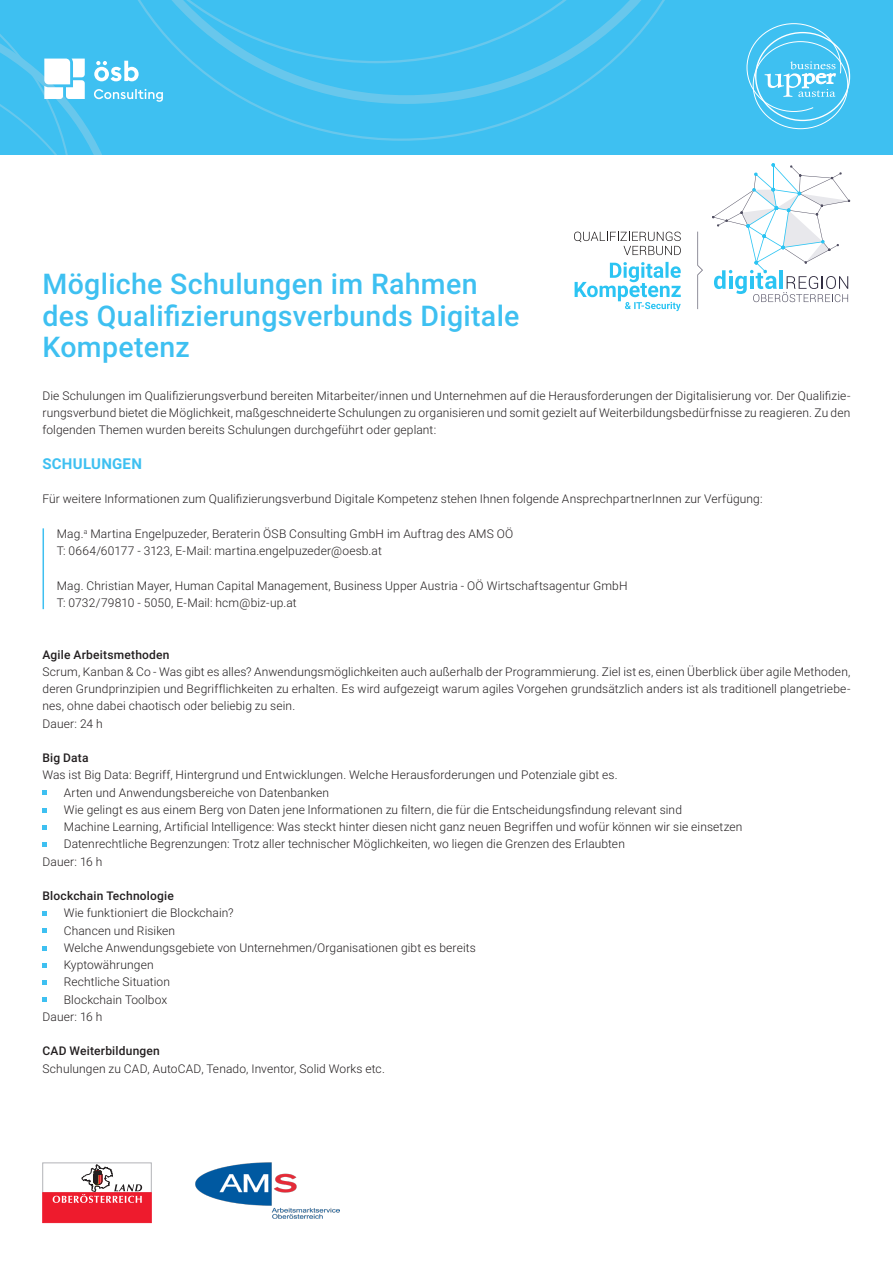
<style>
.page{position:relative;width:893px;height:1263px;background:#fff}
.page>*{position:absolute;margin:0;border:0;box-sizing:border-box;transform-origin:0 0}
.Titel-Überschrift{font:500 28.5px/31.5px "Roboto";letter-spacing:.01em;color:#3ec0f1}
.Standard_Success_Sto{font:700 15px "Roboto";letter-spacing:.015em;color:#3ec0f1}
.Standard_Success_Sto-2{font:300 12px/17.2px "Roboto";letter-spacing:.01em;color:#231f20;text-align:justify}
.Standard_Success_Sto-3{font:500 12px "Roboto";letter-spacing:.015em;color:#231f20}
</style>
<div class="page">
<div style="left:0;top:0;width:893px;height:154px;background:#3ec0f1"></div>
<img style="left:195px;top:1163px;width:145px;height:55px">
<svg style="left:746px;top:23px;width:95px;height:89px"></svg>
<div style="left:43px;top:1163px;width:108px;height:30px;background:#fff;border:1px solid #b2b3b7"></div>
<div style="left:43px;top:1192px;width:108px;height:31px;background:#ee1b2d"></div>
<svg style="left:53px;top:1164px;width:89px;height:39px"></svg>
<svg style="left:43px;top:791px;width:4px;height:4px"></svg>
<svg style="left:43px;top:808px;width:4px;height:4px"></svg>
<svg style="left:43px;top:825px;width:4px;height:5px"></svg>
<svg style="left:43px;top:842px;width:4px;height:5px"></svg>
<svg style="left:43px;top:911px;width:4px;height:5px"></svg>
<svg style="left:43px;top:929px;width:4px;height:4px"></svg>
<svg style="left:43px;top:946px;width:4px;height:4px"></svg>
<svg style="left:43px;top:963px;width:4px;height:5px"></svg>
<svg style="left:43px;top:980px;width:4px;height:5px"></svg>
<svg style="left:43px;top:998px;width:4px;height:4px"></svg>
<hr style="left:43px;top:528px;width:1px;height:81px;background:#3ec0f1">
<svg style="left:712px;top:163px;width:138px;height:139px"></svg>
<svg style="left:697px;top:232px;width:6px;height:77px"></svg>
<svg style="left:574px;top:232px;width:107px;height:23px"></svg>
<svg style="left:575px;top:262px;width:106px;height:49px"></svg>
<svg style="left:0;top:0;width:665px;height:154px"></svg>
<p class="Titel-Überschrift" style="left:43px;top:267px;width:479px">Mögliche Schulungen im Rahmen des Qualifizierungsverbunds Digitale<br>Kompetenz</p>
<p class="Standard_Success_Sto-2" style="left:43px;top:386px;width:809px">Die Schulungen im Qualifizierungsverbund bereiten Mitarbeiter/innen und Unternehmen auf die Herausforderungen der Digitalisierung vor. Der Qualifizie&shy;rungsverbund bietet die Möglichkeit, maßgeschneiderte Schulungen zu organisieren und somit gezielt auf Weiterbildungsbedürfnisse zu reagieren. Zu den folgenden Themen wurden bereits Schulungen durchgeführt oder geplant:</p>
<p class="Standard_Success_Sto" style="left:43px;top:453px;width:101px">SCHULUNGEN</p>
<p class="Standard_Success_Sto-2" style="left:43px;top:490px;width:721px">Für weitere Informationen zum Qualifizierungsverbund Digitale Kompetenz stehen Ihnen folgende AnsprechpartnerInnen zur Verfügung:</p>
<p class="Standard_Success_Sto-2" style="left:57px;top:524px;width:458px">Mag.<sup>a</sup> Martina Engelpuzeder, Beraterin ÖSB Consulting GmbH im Auftrag des AMS OÖ</p>
<p class="Standard_Success_Sto-2" style="left:57px;top:542px;width:327px">T: 0664/60177 - 3123, E-Mail: martina.engelpuzeder@oesb.at</p>
<p class="Standard_Success_Sto-2" style="left:57px;top:576px;width:572px">Mag. Christian Mayer, Human Capital Management, Business Upper Austria - OÖ Wirtschaftsagentur GmbH</p>
<p class="Standard_Success_Sto-2" style="left:57px;top:593px;width:241px">T: 0732/79810 - 5050, E-Mail: hcm@biz-up.at</p>
<p class="Standard_Success_Sto-3" style="left:43px;top:646px;width:129px">Agile Arbeitsmethoden</p>
<p class="Standard_Success_Sto-2" style="left:43px;top:662px;width:809px">Scrum, Kanban &amp; Co - Was gibt es alles? Anwendungsmöglichkeiten auch außerhalb der Programmierung. Ziel ist es, einen Überblick über agile Methoden, deren Grundprinzipien und Begrifflichkeiten zu erhalten. Es wird aufgezeigt warum agiles Vorgehen grundsätzlich anders ist als traditionell plangetriebe&shy;nes, ohne dabei chaotisch oder beliebig zu sein.</p>
<p class="Standard_Success_Sto-2" style="left:43px;top:714px;width:62px">Dauer: 24 h</p>
<p class="Standard_Success_Sto-3" style="left:43px;top:749px;width:48px">Big Data</p>
<p class="Standard_Success_Sto-2" style="left:43px;top:766px;width:577px">Was ist Big Data: Begriff, Hintergrund und Entwicklungen. Welche Herausforderungen und Potenziale gibt es.</p>
<p class="Standard_Success_Sto-2" style="left:64px;top:783px;width:267px">Arten und Anwendungsbereiche von Datenbanken</p>
<p class="Standard_Success_Sto-2" style="left:64px;top:800px;width:620px">Wie gelingt es aus einem Berg von Daten jene lnformationen zu filtern, die für die Entscheidungsfindung relevant sind</p>
<p class="Standard_Success_Sto-2" style="left:64px;top:818px;width:680px">Machine Learning, Artificial lntelligence: Was steckt hinter diesen nicht ganz neuen Begriffen und wofür können wir sie einsetzen</p>
<p class="Standard_Success_Sto-2" style="left:64px;top:835px;width:563px">Datenrechtliche Begrenzungen: Trotz aller technischer Möglichkeiten, wo liegen die Grenzen des Erlaubten</p>
<p class="Standard_Success_Sto-2" style="left:43px;top:852px;width:61px">Dauer: 16 h</p>
<p class="Standard_Success_Sto-3" style="left:43px;top:887px;width:133px">Blockchain Technologie</p>
<p class="Standard_Success_Sto-2" style="left:64px;top:904px;width:171px">Wie funktioniert die Blockchain?</p>
<p class="Standard_Success_Sto-2" style="left:64px;top:921px;width:113px">Chancen und Risiken</p>
<p class="Standard_Success_Sto-2" style="left:64px;top:938px;width:414px">Welche Anwendungsgebiete von Unternehmen/Organisationen gibt es bereits</p>
<p class="Standard_Success_Sto-2" style="left:64px;top:956px;width:91px">Kyptowährungen</p>
<p class="Standard_Success_Sto-2" style="left:64px;top:973px;width:108px">Rechtliche Situation</p>
<p class="Standard_Success_Sto-2" style="left:64px;top:990px;width:105px">Blockchain Toolbox</p>
<p class="Standard_Success_Sto-2" style="left:43px;top:1007px;width:61px">Dauer: 16 h</p>
<p class="Standard_Success_Sto-3" style="left:43px;top:1043px;width:119px">CAD Weiterbildungen</p>
<p class="Standard_Success_Sto-2" style="left:43px;top:1059px;width:344px">Schulungen zu CAD, AutoCAD, Tenado, Inventor, Solid Works etc.</p>
</div>
